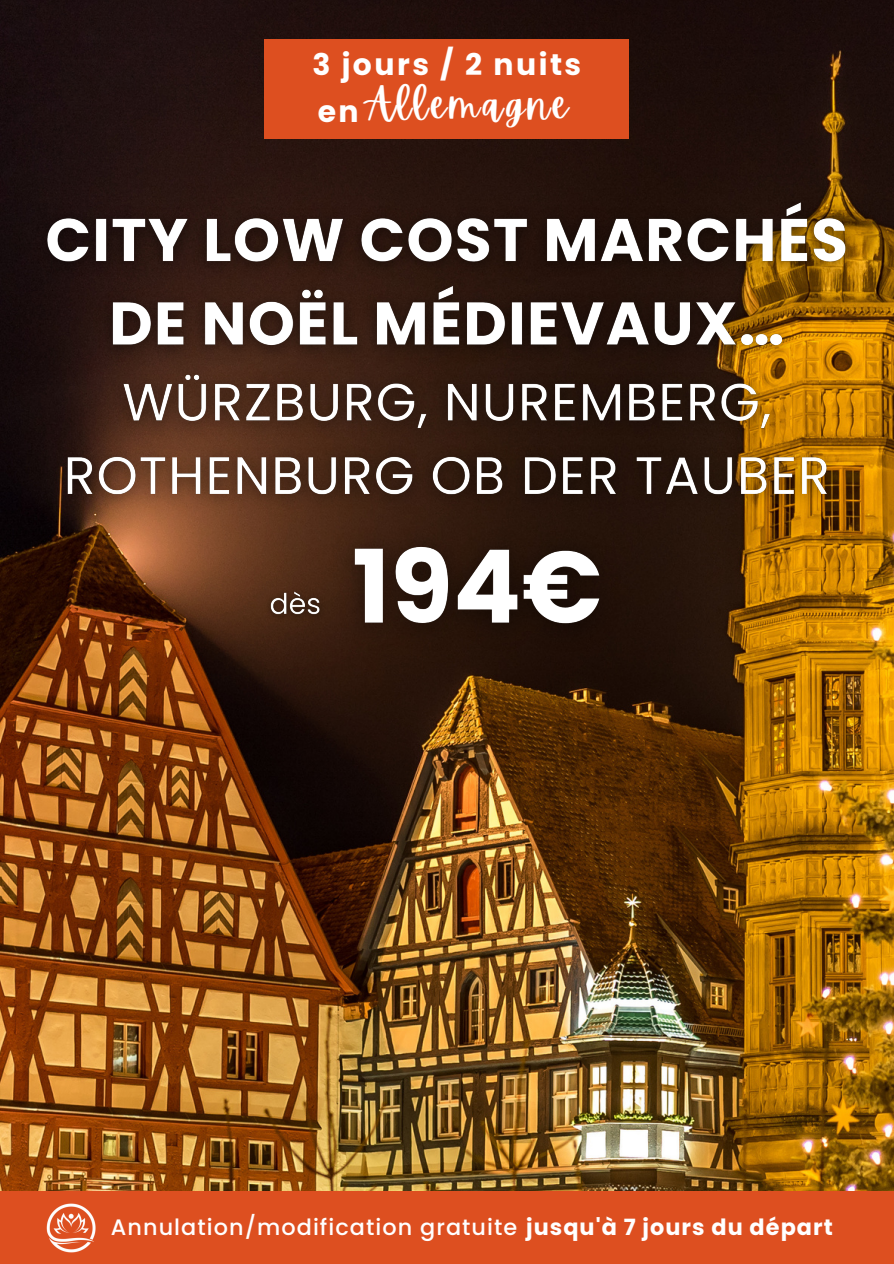
<style>
.page{position:relative;width:894px;height:1264px;background:#fff}
.page>*{position:absolute;margin:0;border:0;box-sizing:border-box;transform-origin:0 0}
.t1{font:40.05px "Apricots";letter-spacing:.085em;color:#fff}
.t2{font:700 29.85px "Poppins";letter-spacing:.085em;color:#fff}
.t3{font:500 22.35px "Poppins";letter-spacing:.045em;color:#fff}
.s1{font-weight:700}
</style>
<div class="page">
<img style="left:0;top:0;width:893px;height:1191px">
<div style="left:0;top:1191px;width:893px;height:72px;background:#dd4f20"></div>
<img style="left:13px;top:1180px;width:110px;height:73px">
<div style="left:265px;top:40px;width:363px;height:99px;background:#dd4f20"></div>
<img style="left:26px;top:183px;width:841px;height:336px">
<img style="left:259px;top:581px;width:58px;height:46px">
<img style="left:317px;top:513px;width:318px;height:152px">
<p class="t2" style="left:312px;top:44px;width:270px">3 jours / 2 nuits</p>
<p class="t2" style="left:317px;top:91px;width:42px">en</p>
<p class="t1" style="left:366px;top:81px;width:203px">Allemagne</p>
<h4 class="t3" style="left:111px;top:1211px;width:723px">Annulation/modification gratuite <span class="s1">jusqu'à 7 jours du départ</span></h4>
</div>
